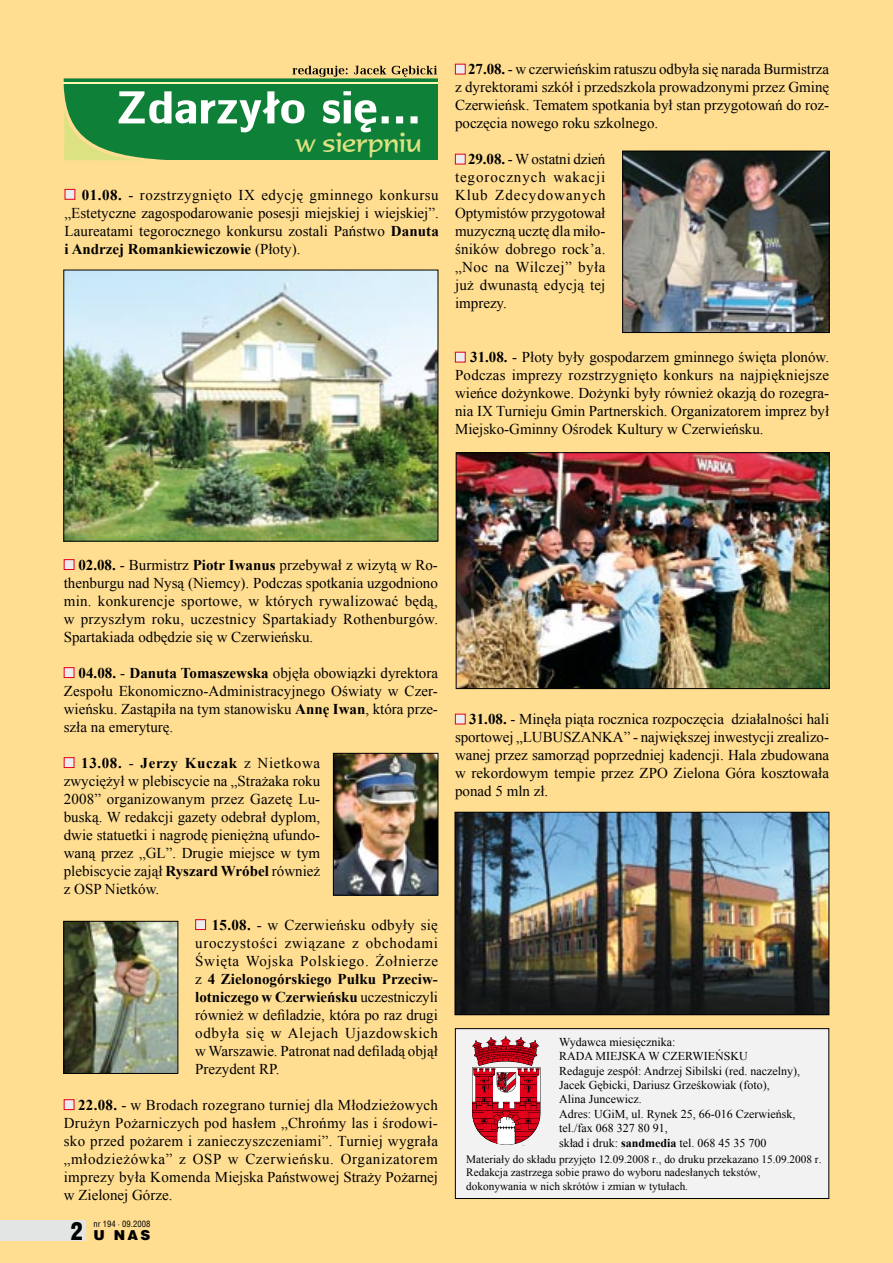
<style>
.page{position:relative;width:893px;height:1263px;background:#ffde92}
.page>*{position:absolute;margin:0;border:0;box-sizing:border-box;transform-origin:0 0}
.t1{font:25.5px "FL Standardowy 8";color:#dce282}
.t2{font:15px/18px "Times New Roman";color:#000;text-align:justify}
.t3{font:900 13.65px "Switzerland";color:#000}
.t4{font:12px/14.4px "Times New Roman";color:#000}
.t5{font:11.25px/13.5px "Times New Roman";color:#000}
.t6{font:8.55px "Switzerland Condensed";letter-spacing:.01em;color:#000}
.s1{font-weight:700}
</style>
<div class="page">
<div style="left:0;top:1220px;width:85px;height:20px;background:#e3e4e4"></div>
<img style="left:65px;top:272px;width:371px;height:267px">
<div style="left:64px;top:560px;width:10px;height:9px;background:#ececed"></div>
<div style="left:64px;top:559px;width:10px;height:11px;border:1px solid #e2001a"></div>
<div style="left:64px;top:668px;width:10px;height:9px;background:#ececed"></div>
<div style="left:64px;top:667px;width:10px;height:11px;border:1px solid #e2001a"></div>
<div style="left:64px;top:758px;width:10px;height:9px;background:#ececed"></div>
<div style="left:64px;top:757px;width:10px;height:11px;border:1px solid #e2001a"></div>
<div style="left:196px;top:920px;width:10px;height:9px;background:#ececed"></div>
<div style="left:195px;top:919px;width:11px;height:11px;border:1px solid #e2001a"></div>
<div style="left:64px;top:1100px;width:10px;height:9px;background:#ececed"></div>
<div style="left:64px;top:1099px;width:10px;height:11px;border:1px solid #e2001a"></div>
<div style="left:455px;top:1029px;width:374px;height:169px;background:#f2f2f3"></div>
<div style="left:455px;top:1028px;width:374px;height:171px;border:1px solid #000"></div>
<svg style="left:472px;top:1036px;width:68px;height:109px"></svg>
<svg style="left:64px;top:66px;width:374px;height:95px;background:#539d5c"></svg>
<div style="left:65px;top:189px;width:10px;height:10px;background:#ececed"></div>
<div style="left:65px;top:189px;width:10px;height:11px;border:1px solid #e2001a"></div>
<img style="left:65px;top:923px;width:111px;height:149px">
<div style="left:63px;top:921px;width:115px;height:153px;border:1px solid #000"></div>
<div style="left:455px;top:64px;width:10px;height:10px;background:#ececed"></div>
<div style="left:455px;top:64px;width:11px;height:10px;border:1px solid #e2001a"></div>
<div style="left:455px;top:154px;width:10px;height:10px;background:#ececed"></div>
<div style="left:455px;top:154px;width:11px;height:10px;border:1px solid #e2001a"></div>
<div style="left:455px;top:352px;width:10px;height:10px;background:#ececed"></div>
<div style="left:455px;top:352px;width:11px;height:10px;border:1px solid #e2001a"></div>
<img style="left:624px;top:153px;width:204px;height:178px">
<div style="left:622px;top:151px;width:208px;height:182px;border:1px solid #000"></div>
<img style="left:458px;top:454px;width:370px;height:233px">
<div style="left:456px;top:452px;width:374px;height:237px;border:1px solid #000"></div>
<div style="left:455px;top:714px;width:10px;height:10px;background:#ececed"></div>
<div style="left:455px;top:714px;width:11px;height:10px;border:1px solid #e2001a"></div>
<img style="left:457px;top:814px;width:370px;height:199px">
<div style="left:455px;top:812px;width:374px;height:203px;border:1px solid #000"></div>
<img style="left:335px;top:755px;width:101px;height:138px">
<div style="left:333px;top:753px;width:105px;height:142px;border:1px solid #000"></div>
<h1 class="t1" style="left:296px;top:124px;width:127px">w sierpniu</h1>
<p class="t2" style="left:65px;top:185px;width:376px;text-indent:17px"><span class="s1">01.08.</span> - rozstrzygnięto IX edycję gminnego konkursu „Estetyczne zagospodarowanie posesji miejskiej i wiejskiej”.<br>Laureatami tegorocznego konkursu zostali Państwo <span class="s1">Danuta i Andrzej Romankiewiczowie</span> (Płoty).</p>
<p class="t2" style="left:455px;top:60px;width:376px;text-indent:13px"><span class="s1">27.08.</span> - w czerwieńskim ratuszu odbyła się narada Burmistrza z dyrektorami szkół i przedszkola prowadzonymi przez Gminę Czerwieńsk. Tematem spotkania był stan przygotowań do roz&shy;poczęcia nowego roku szkolnego.</p>
<p class="t2" style="left:455px;top:150px;width:152px;text-indent:13px"><span class="s1">29.08.</span> - W ostatni dzień tegorocznych wakacji Klub Zdecydowanych Optymistów przygotował muzyczną ucztę dla miło&shy;śników dobrego rock’a. „Noc na Wilczej” była już dwunastą edycją tej imprezy.</p>
<p class="t2" style="left:455px;top:348px;width:376px;text-indent:15px"><span class="s1">31.08.</span> - Płoty były gospodarzem gminnego święta plonów.<br>Podczas imprezy rozstrzygnięto konkurs na najpiękniejsze wieńce dożynkowe. Dożynki były również okazją do rozegra&shy;nia IX Turnieju Gmin Partnerskich. Organizatorem imprez był Miejsko-Gminny Ośrodek Kultury w Czerwieńsku.</p>
<p class="t2" style="left:64px;top:556px;width:376px;text-indent:15px"><span class="s1">02.08.</span> - Burmistrz <span class="s1">Piotr Iwanus</span> przebywał z wizytą w Ro&shy;thenburgu nad Nysą (Niemcy). Podczas spotkania uzgodniono min. konkurencje sportowe, w których rywalizować będą, w przyszłym roku, uczestnicy Spartakiady Rothenburgów.<br>Spartakiada odbędzie się w Czerwieńsku.</p>
<p class="t2" style="left:64px;top:664px;width:376px;text-indent:15px"><span class="s1">04.08.</span> - <span class="s1">Danuta Tomaszewska</span> objęła obowiązki dyrektora Zespołu Ekonomiczno-Administracyjnego Oświaty w Czer&shy;wieńsku. Zastąpiła na tym stanowisku <span class="s1">Annę Iwan</span>, która prze&shy;szła na emeryturę.</p>
<p class="t2" style="left:64px;top:754px;width:258px;text-indent:17px"><span class="s1">13.08.</span> - <span class="s1">Jerzy Kuczak</span> z Nietkowa zwyciężył w plebiscycie na „Strażaka roku 2008” organizowanym przez Gazetę Lu&shy;buską. W redakcji gazety odebrał dyplom, dwie statuetki i nagrodę pieniężną ufundo&shy;waną przez „GL”. Drugie miejsce w tym plebiscycie zajął <span class="s1">Ryszard Wróbel</span> również z OSP Nietków.</p>
<p class="t2" style="left:195px;top:916px;width:244px;text-indent:17px"><span class="s1">15.08.</span> - w Czerwieńsku odbyły się uroczystości związane z obchodami Święta Wojska Polskiego. Żołnierze z <span class="s1">4 Zielonogórskiego Pułku Przeciw&shy;lotniczego w Czerwieńsku</span> uczestniczyli również w defiladzie, która po raz drugi odbyła się w Alejach Ujazdowskich w Warszawie. Patronat nad defiladą objął Prezydent RP.</p>
<p class="t2" style="left:64px;top:1096px;width:376px;text-indent:14px"><span class="s1">22.08.</span> - w Brodach rozegrano turniej dla Młodzieżowych Drużyn Pożarniczych pod hasłem „Chrońmy las i środowi&shy;sko przed pożarem i zanieczyszczeniami”. Turniej wygrała „młodzieżówka” z OSP w Czerwieńsku. Organizatorem imprezy była Komenda Miejska Państwowej Straży Pożarnej w Zielonej Górze.</p>
<p class="t6" style="left:93px;top:1219px;width:59px">nr 194 • 09.2008</p>
<p class="t3" style="left:93px;top:1227px;width:59px">U NAS</p>
<p class="t2" style="left:455px;top:710px;width:376px;text-indent:14px"><span class="s1">31.08.</span> - Minęła piąta rocznica rozpoczęcia działalności hali sportowej „LUBUSZANKA” - największej inwestycji zrealizo&shy;wanej przez samorząd poprzedniej kadencji. Hala zbudowana w rekordowym tempie przez ZPO Zielona Góra kosztowała ponad 5 mln zł.</p>
<p class="t4" style="left:559px;top:1034px;width:242px">Wydawca miesięcznika:<br>RADA MIEJ-SKA W CZERWIEŃSKU<br>Redaguje zespół: Andrzej Sibilski (red. naczelny), Jacek Gę-bic-ki, Dariusz Grześkowiak (foto),<br>Alina Jun-ce-wicz.<br>Adres: UGiM, ul. Rynek 25, 66-016 Czer-wieńsk, tel./fax 068 327 80 91,<br>skład i druk: <span class="s1">sandmedia</span> tel. 068 45 35 700</p>
<p class="t5" style="left:466px;top:1152px;width:357px">Materiały do składu przyjęto 12.09.2008 r., do dru-ku przekazano 15.09.2008 r.<br>Redakcja za-strze-ga sobie prawo do wy-bo-ru nadesłanych tekstów, do-ko-ny-wa-nia w nich skró-tów i zmian w tytułach.</p>
</div>
